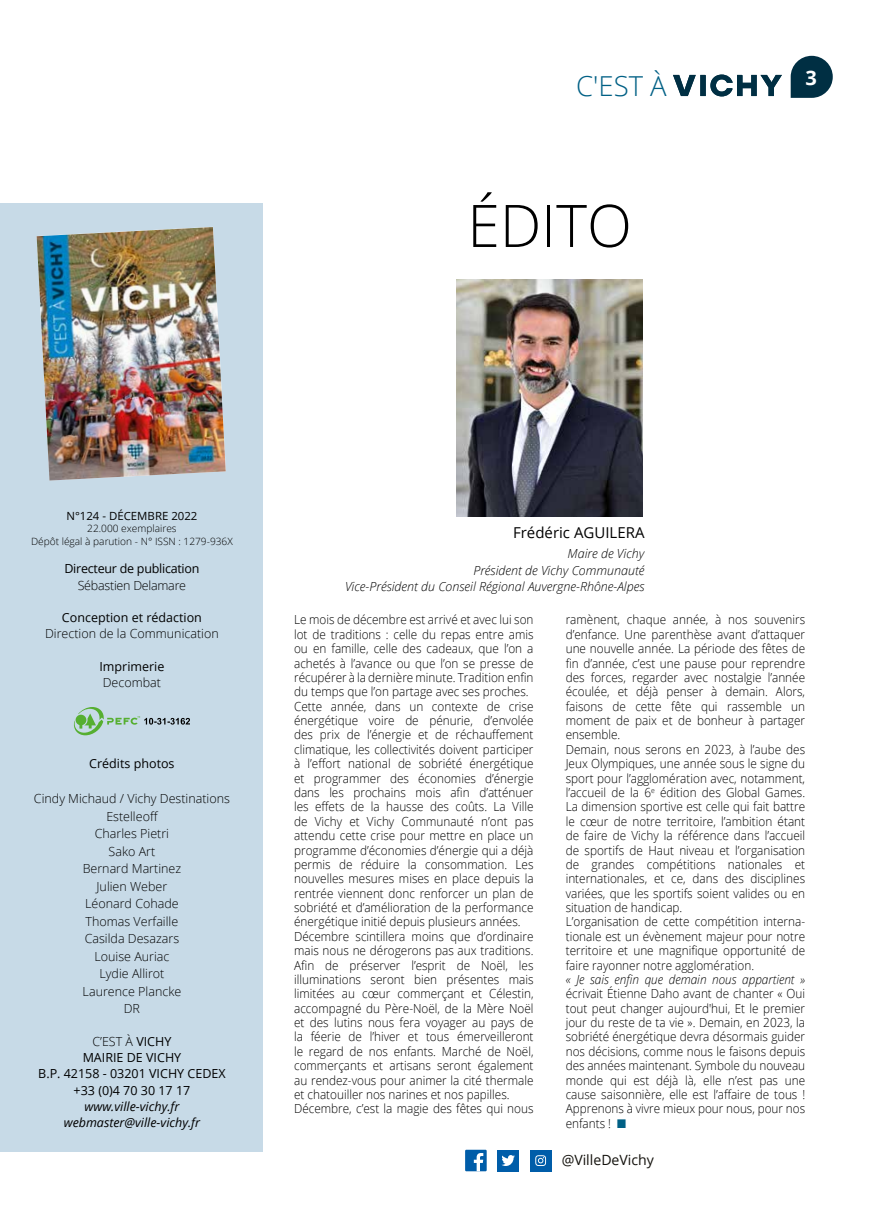
<style>
.page{position:relative;width:869px;height:1205px;background:#fff}
.page>*{position:absolute;margin:0;border:0;box-sizing:border-box;transform-origin:0 0}
.t1{font:300 58.75px "Open Sans";color:#000}
.t2{font:300 27.5px "Open Sans";color:#006085}
.t3{font:700 20px "Open Sans";color:#fff}
.t4{font:15px "Open Sans";color:#000}
.t5{font:14.12px "Open Sans";color:#13110c}
.t6{font:300 12.5px/14.4px "Open Sans";color:#000;scale:.94 1}
.t7{font:300 12.5px/17.5px "Open Sans";color:#000;text-align:center}
.t8{font:12.5px/16.2px "Open Sans";color:#000;text-align:center}
.t9{font:italic 300 12.5px/16.2px "Open Sans";color:#000;text-align:right}
.t10{font:italic 12.5px/16.2px "Open Sans";color:#000;text-align:center}
.t11{font:italic 300 12.5px "Open Sans";color:#000;scale:.94 1}
.t12{font:12.5px "Open Sans";letter-spacing:-.02em;color:#000}
.t13{font:300 12.5px "Open Sans";letter-spacing:-.02em;color:#000}
.t14{font:11.25px "Open Sans";color:#000}
.t15{font:300 10px/12.5px "Open Sans";color:#000;text-align:center}
.s1{font-weight:300}
.s2{color:#006085}
</style>
<div class="page">
<div style="left:0;top:204px;width:262px;height:948px;background:#c7dae7"></div>
<div style="left:529px;top:1150px;width:22px;height:21px;background:#005da9"></div>
<svg style="left:535px;top:1155px;width:11px;height:11px"></svg>
<div style="left:465px;top:1149px;width:21px;height:22px;background:#005da9"></div>
<svg style="left:473px;top:1153px;width:10px;height:18px"></svg>
<div style="left:497px;top:1149px;width:21px;height:22px;background:#005da9"></div>
<svg style="left:501px;top:1155px;width:13px;height:11px"></svg>
<svg style="left:74px;top:707px;width:116px;height:28px"></svg>
<img style="left:456px;top:280px;width:186px;height:236px">
<img style="left:37px;top:227px;width:188px;height:253px">
<svg style="left:790px;top:56px;width:42px;height:42px"></svg>
<svg style="left:673px;top:75px;width:108px;height:21px"></svg>
<h2 class="t2" style="left:576px;top:67px;width:92px">C'EST À</h2>
<h3 class="t3" style="left:805px;top:64px;width:13px">3</h3>
<h1 class="t1" style="left:467px;top:185px;width:166px">ÉDITO</h1>
<p class="t14" style="left:66px;top:508px;width:132px">N°124 - DÉCEMBRE 2022</p>
<p class="t15" style="left:31px;top:522px;width:203px">22.000 exemplaires<br>Dépôt légal à parution - N° ISSN : 1279-936X</p>
<p class="t12" style="left:64px;top:560px;width:136px">Directeur de publication</p>
<p class="t13" style="left:78px;top:576px;width:110px">Sébastien Delamare</p>
<p class="t8" style="left:62px;top:609px;width:141px">Conception et rédaction</p>
<p class="t7" style="left:45px;top:625px;width:175px">Direction de la Communication</p>
<p class="t8" style="left:99px;top:658px;width:66px">Imprimerie</p>
<p class="t7" style="left:103px;top:673px;width:60px">Decombat</p>
<p class="t8" style="left:89px;top:755px;width:87px">Crédits photos</p>
<p class="t7" style="left:34px;top:790px;width:197px">Cindy Michaud / Vichy Destinations<br>Estelleoff<br>Charles Pietri<br>Sako Art<br>Bernard Martinez<br>Julien Weber<br>Léonard Cohade<br>Thomas Verfaille<br>Casilda Desazars<br>Louise Auriac<br>Lydie Allirot<br>Laurence Plancke<br>DR</p>
<p class="t8" style="left:38px;top:1033px;width:189px"><span class="s1">C’EST À</span> VICHY<br>MAIRIE DE VICHY<br>B.P. 42158 - 03201 VICHY CEDEX +33 (0)4 70 30 17 17</p>
<p class="t10" style="left:64px;top:1098px;width:138px">www.ville-vichy.fr webmaster@ville-vichy.fr</p>
<p class="t4" style="left:513px;top:523px;width:133px">Frédéric AGUILERA</p>
<p class="t9" style="left:345px;top:545px;width:301px">Maire de Vichy<br>Président de Vichy Communauté<br>Vice-Président du Conseil Régional Auvergne-Rhône-Alpes</p>
<p class="t6" style="left:294px;top:612px;width:256px">Le mois de décembre est arrivé et avec lui son lot de traditions : celle du repas entre amis ou en famille, celle des cadeaux, que l’on a achetés à l’avance ou que l’on se presse de récupérer à la dernière minute. Tradition enfin du temps que l’on partage avec ses proches.<br>Cette année, dans un contexte de crise énergétique voire de pénurie, d’envolée des prix de l’énergie et de réchauffement climatique, les collectivités doivent participer à l’effort national de sobriété énergétique et programmer des économies d’énergie dans les prochains mois afin d’atténuer les effets de la hausse des coûts. La Ville de Vichy et Vichy Communauté n’ont pas attendu cette crise pour mettre en place un programme d’économies d’énergie qui a déjà permis de réduire la consommation. Les nouvelles mesures mises en place depuis la rentrée viennent donc renforcer un plan de sobriété et d’amélioration de la performance énergétique initié depuis plusieurs années.<br>Décembre scintillera moins que d’ordinaire mais nous ne dérogerons pas aux traditions.<br>Afin de préserver l’esprit de Noël, les illuminations seront bien présentes mais limitées au cœur commerçant et Célestin, accompagné du Père-Noël, de la Mère Noël et des lutins nous fera voyager au pays de la féerie de l’hiver et tous émerveilleront le regard de nos enfants. Marché de Noël, commerçants et artisans seront également au rendez-vous pour animer la cité thermale et chatouiller nos narines et nos papilles.<br>Décembre, c’est la magie des fêtes qui nous</p>
<p class="t6" style="left:565px;top:612px;width:256px">ramènent, chaque année, à nos souvenirs d’enfance. Une parenthèse avant d’attaquer une nouvelle année. La période des fêtes de fin d’année, c’est une pause pour reprendre des forces, regarder avec nostalgie l’année écoulée, et déjà penser à demain. Alors, faisons de cette fête qui rassemble un moment de paix et de bonheur à partager ensemble.<br>Demain, nous serons en 2023, à l’aube des Jeux Olympiques, une année sous le signe du sport pour l’agglomération avec, notamment, l’accueil de la 6<sup>e</sup> édition des Global Games.<br>La dimension sportive est celle qui fait battre le cœur de notre territoire, l’ambition étant de faire de Vichy la référence dans l’accueil de sportifs de Haut niveau et l’organisation de grandes compétitions nationales et internationales, et ce, dans des disciplines variées, que les sportifs soient valides ou en situation de handicap.<br>L’organisation de cette compétition interna&shy;tionale est un évènement majeur pour notre territoire et une magnifique opportunité de faire rayonner notre agglomération.</p>
<p class="t11" style="left:565px;top:971px;width:256px">« Je sais enfin que demain nous appartient »</p>
<p class="t6" style="left:565px;top:986px;width:256px;text-align:justify">écrivait Étienne Daho avant de chanter « Oui tout peut changer aujourd'hui, Et le premier jour du reste de ta vie ». Demain, en 2023, la sobriété énergétique devra désormais guider nos décisions, comme nous le faisons depuis des années maintenant. Symbole du nouveau monde qui est déjà là, elle n’est pas une cause saisonnière, elle est l’affaire de tous !<br>Apprenons à vivre mieux pour nous, pour nos enfants ! <span class="s2">■</span></p>
<p class="t5" style="left:561px;top:1150px;width:94px">@VilleDeVichy</p>
</div>
